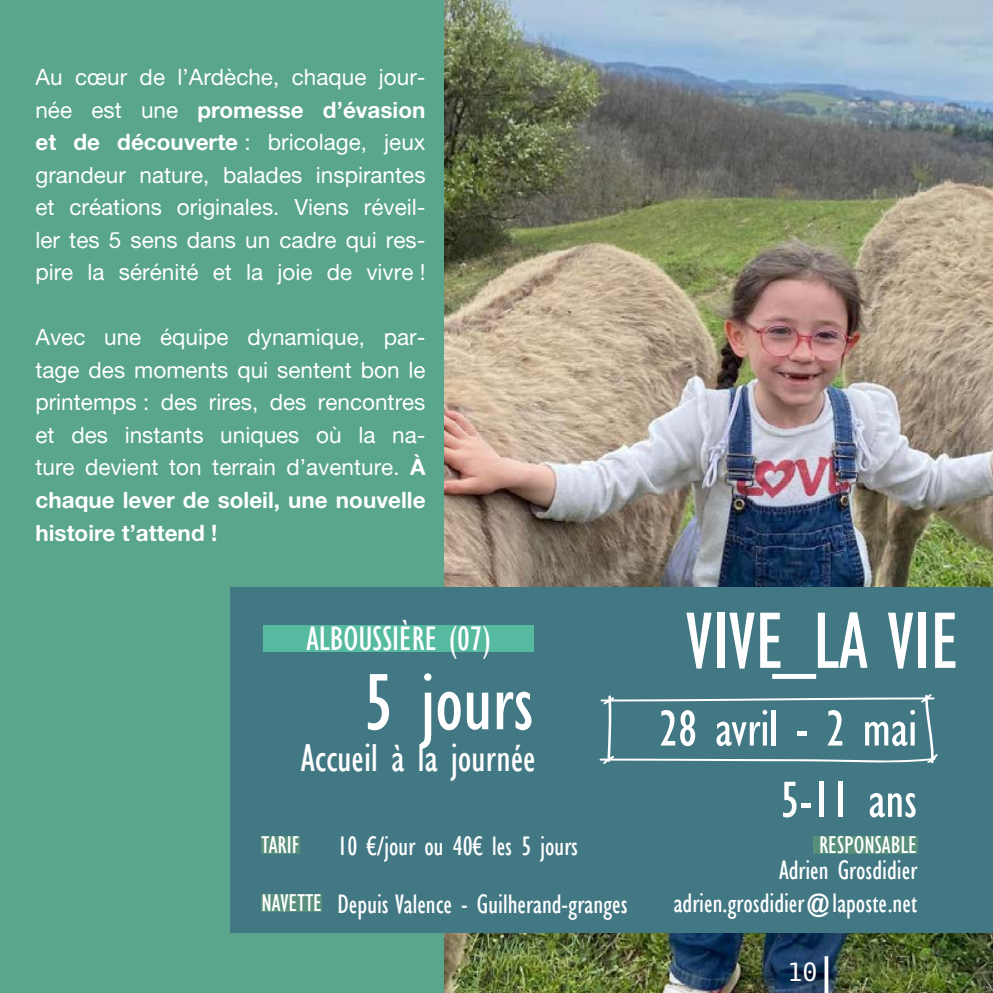
<style>
.page{position:relative;width:993px;height:993px;background:#fff}
.page>*{position:absolute;margin:0;border:0;box-sizing:border-box;transform-origin:0 0}
.Titre_paragraphe{font:condensed 82.5px "Gill Sans";color:#fff}
.t1{font:condensed 52.5px "Gill Sans";color:#fff}
.Titre_paragraphe-2{font:condensed 40px "Gill Sans";color:#fff}
.Titre_paragraphe-3{font:condensed 35px "Gill Sans";color:#fff}
.t2{font:condensed 27.5px/33px "Gill Sans";color:#fff;text-align:right}
.Titre_paragraphe-4{font:condensed 25px "Gill Sans";color:#fff}
.t3{font:25px "DejaVu Sans Mono";color:#fff}
.Descriptif_séjour_bleu{font:22.5px/32.5px "Alte Haas Grotesk";color:#fff;text-align:justify}
.s1{font-family:"Alte Haas Grotesk Bold"}
</style>
<div class="page">
<img style="left:443px;top:0;width:549px;height:992px">
<div style="left:0;top:0;width:443px;height:992px;background:#5aa58e"></div>
<div style="left:230px;top:587px;width:762px;height:345px;background:#427884"></div>
<div style="left:812px;top:835px;width:104px;height:17px;background:#588f7b"></div>
<div style="left:772px;top:673px;width:43px;height:5px;background:#fff"></div>
<div style="left:261px;top:835px;width:39px;height:17px;background:#588f7b"></div>
<div style="left:261px;top:893px;width:61px;height:17px;background:#588f7b"></div>
<div style="left:263px;top:625px;width:270px;height:27px;background:#56baa0"></div>
<svg style="left:599px;top:694px;width:338px;height:70px"></svg>
<svg style="left:824px;top:955px;width:4px;height:37px"></svg>
<p class="Descriptif_séjour_bleu" style="left:35px;top:60px;width:391px">Au cœur de l’Ardèche, chaque jour&shy;née est une <span class="s1">promesse d’évasion et de découverte</span> : bricolage, jeux grandeur nature, balades inspirantes et créations originales. Viens réveil&shy;ler tes 5 sens dans un cadre qui res&shy;pire la sérénité et la joie de vivre !</p>
<p class="Descriptif_séjour_bleu" style="left:35px;top:320px;width:391px">Avec une équipe dynamique, par&shy;tage des moments qui sentent bon le printemps : des rires, des rencontres et des instants uniques où la na&shy;ture devient ton terrain d’aventure. <span class="s1">À chaque lever de soleil, une nouvelle histoire t’attend !</span></p>
<p class="Titre_paragraphe-3" style="left:306px;top:617px;width:186px">ALBOUSSIÈRE (07)</p>
<p class="Titre_paragraphe" style="left:363px;top:653px;width:172px">5 jours</p>
<p class="Titre_paragraphe-2" style="left:300px;top:734px;width:236px">Accueil à la journée</p>
<p class="Titre_paragraphe" style="left:685px;top:592px;width:276px">VIVE LA VIE</p>
<p class="t1" style="left:658px;top:697px;width:260px">28 avril - 2 mai</p>
<p class="t1" style="left:780px;top:768px;width:138px">5-11 ans</p>
<p class="Titre_paragraphe-4" style="left:261px;top:830px;width:40px">TARIF</p>
<p class="Titre_paragraphe-4" style="left:261px;top:888px;width:62px">NAVETTE</p>
<p class="t2" style="left:337px;top:829px;width:242px">10 €/jour ou 40€ les 5 jours</p>
<p class="Titre_paragraphe-4" style="left:818px;top:830px;width:100px">RESPONSABLE</p>
<p class="t2" style="left:337px;top:887px;width:292px">Depuis Valence - Guilherand-granges</p>
<p class="t2" style="left:673px;top:853px;width:245px">Adrien Grosdidier adrien.grosdidier@laposte.net</p>
<p class="t3" style="left:787px;top:954px;width:32px">10</p>
</div>
